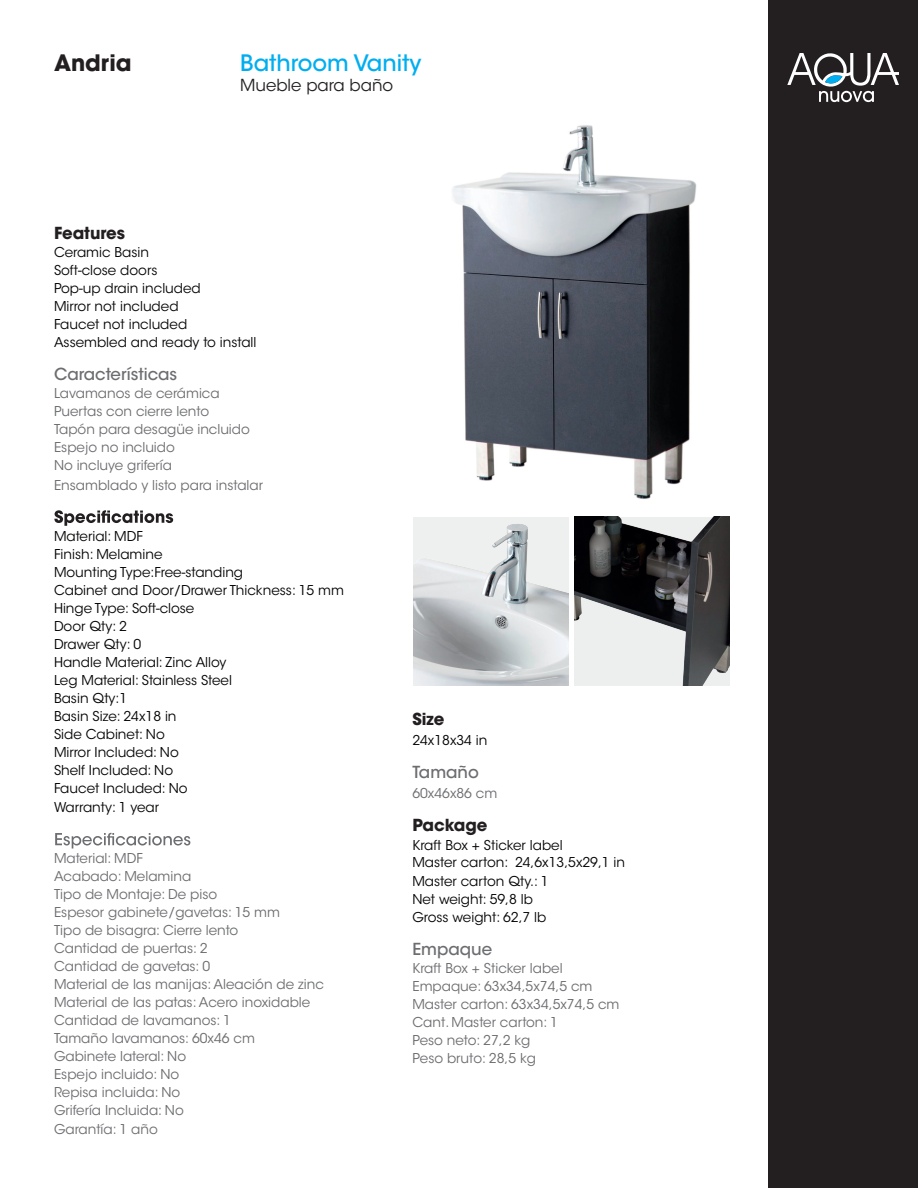
<style>
.page{position:relative;width:918px;height:1188px;background:#fff}
.page>*{position:absolute;margin:0;border:0;box-sizing:border-box;transform-origin:0 0}
.t1{font:500 22.5px "ITC Avant Garde Std";color:#00aeef}
.t2{font:700 22.5px "ITC Avant Garde Std";color:#231f20}
.t3{font:500 16.5px "ITC Avant Garde Std";color:#6c6d70}
.t4{font:700 16.5px "ITC Avant Garde Std";color:#231f20}
.t5{font:16.5px "ITC Avant Garde Std";color:#231f20}
.t6{font:13.5px/18px "ITC Avant Garde Std";color:#6c6d70}
.t7{font:13.5px/18px "ITC Avant Garde Std";color:#040503}
</style>
<div class="page">
<div style="left:768px;top:0;width:150px;height:1188px;background:#231f20"></div>
<svg style="left:787px;top:53px;width:112px;height:49px"></svg>
<svg style="left:54px;top:510px;width:119px;height:16px"></svg>
<svg style="left:55px;top:833px;width:135px;height:16px"></svg>
<div style="left:414px;top:517px;width:155px;height:169px;background:#eef0ef"></div>
<img style="left:414px;top:524px;width:155px;height:162px">
<img style="left:575px;top:517px;width:155px;height:169px">
<img style="left:452px;top:125px;width:245px;height:374px">
<h1 class="t2" style="left:54px;top:48px;width:79px">Andria</h1>
<h1 class="t1" style="left:240px;top:49px;width:183px">Bathroom Vanity</h1>
<p class="t5" style="left:240px;top:75px;width:155px">Mueble para baño</p>
<p class="t4" style="left:54px;top:222px;width:73px">Features</p>
<p class="t7" style="left:54px;top:243px;width:204px">Ceramic Basin<br>Soft-close doors<br>Pop-up drain included<br>Mirror not included<br>Faucet not included<br>Assembled and ready to install</p>
<p class="t3" style="left:54px;top:364px;width:125px">Características</p>
<p class="t6" style="left:54px;top:384px;width:197px">Lavamanos de cerámica<br>Puertas con cierre lento<br>Tapón para desagüe incluido<br>Espejo no incluido<br>No incluye grifería</p>
<p class="t6" style="left:54px;top:476px;width:211px">Ensamblado y listo para instalar</p>
<p class="t7" style="left:54px;top:527px;width:291px">Material: MDF<br>Finish: Melamine<br>Mounting Type:Free-standing<br>Cabinet and Door/Drawer Thickness: 15 mm<br>Hinge Type: Soft-close<br>Door Qty: 2<br>Drawer Qty: 0<br>Handle Material: Zinc Alloy<br>Leg Material: Stainless Steel<br>Basin Qty:1<br>Basin Size: 24x18 in<br>Side Cabinet: No<br>Mirror Included: No<br>Shelf Included: No<br>Faucet Included: No</p>
<p class="t7" style="left:54px;top:798px;width:107px">Warranty: 1 year</p>
<p class="t6" style="left:54px;top:850px;width:271px">Material: MDF<br>Acabado: Melamina<br>Tipo de Montaje: De piso<br>Espesor gabinete/gavetas: 15 mm<br>Tipo de bisagra: Cierre lento<br>Cantidad de puertas: 2<br>Cantidad de gavetas: 0<br>Material de las manijas: Aleación de zinc<br>Material de las patas: Acero inoxidable<br>Cantidad de lavamanos: 1<br>Tamaño lavamanos: 60x46 cm<br>Gabinete lateral: No<br>Espejo incluido: No<br>Repisa incluida: No<br>Grifería Incluida: No<br>Garantía: 1 año</p>
<p class="t4" style="left:412px;top:708px;width:34px">Size</p>
<p class="t7" style="left:412px;top:731px;width:77px">24x18x34 in</p>
<p class="t3" style="left:412px;top:762px;width:68px">Tamaño</p>
<p class="t6" style="left:412px;top:784px;width:86px">60x46x86 cm</p>
<p class="t4" style="left:412px;top:814px;width:77px">Package</p>
<p class="t7" style="left:412px;top:836px;width:214px;line-height:17.2px">Kraft Box + Sticker label<br>Master carton: 24,6x13,5x29,1 in</p>
<p class="t7" style="left:412px;top:872px;width:138px">Master carton Qty.: 1<br>Net weight: 59,8 lb<br>Gross weight: 62,7 lb</p>
<p class="t3" style="left:412px;top:938px;width:81px">Empaque</p>
<p class="t6" style="left:412px;top:959px;width:209px">Kraft Box + Sticker label<br>Empaque: 63x34,5x74,5 cm<br>Master carton: 63x34,5x74,5 cm<br>Cant. Master carton: 1<br>Peso neto: 27,2 kg<br>Peso bruto: 28,5 kg</p>
</div>
